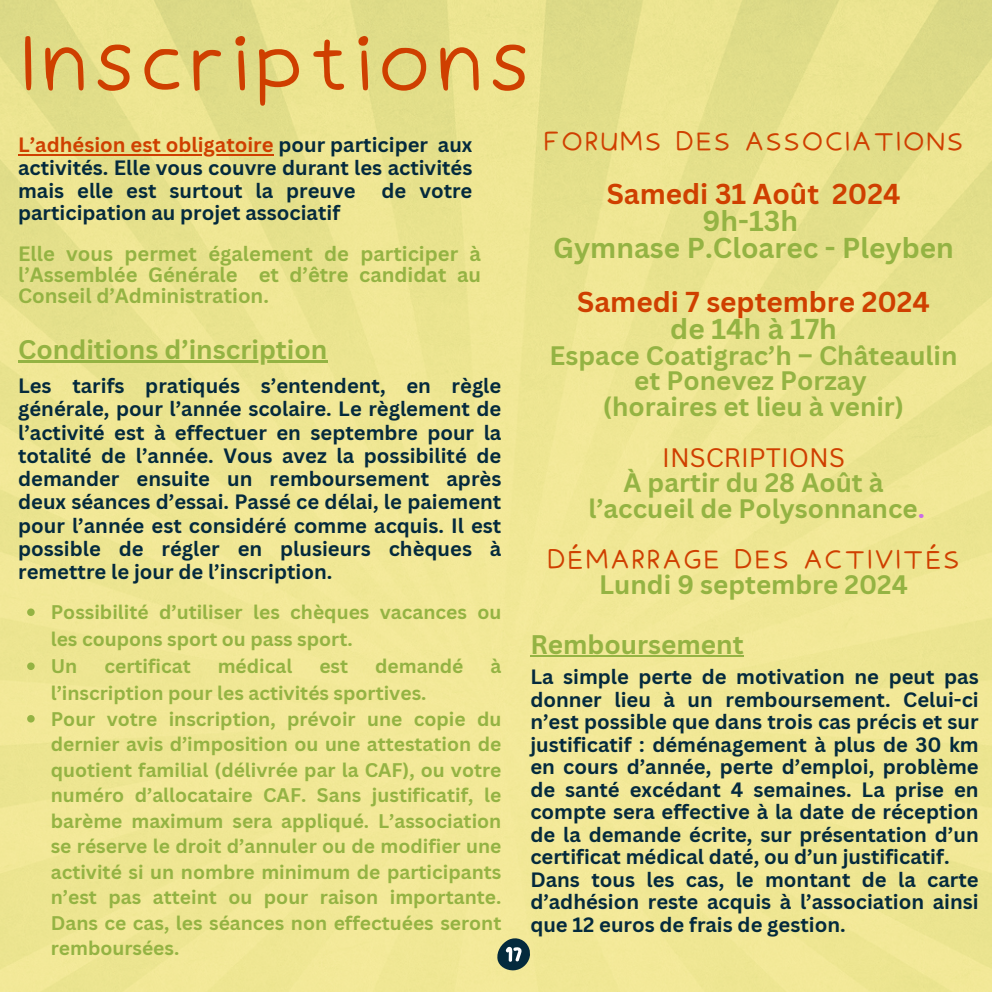
<style>
.page{position:relative;width:992px;height:992px;background:#fff}
.page>*{position:absolute;margin:0;border:0;box-sizing:border-box;transform-origin:0 0}
.t1{font:75px "Irene Florentina";color:#cf3f00}
.t2{font:700 28px/27px "Canva Sans";color:#94b343;text-align:center}
.t3{font:700 28px "Canva Sans";color:#cf3f00}
.t4{font:700 26.2px "Canva Sans";color:#94b343}
.t5{font:700 26px/25.6px "Canva Sans";color:#94b343;text-align:center}
.t6{font:26px "Irene Florentina";color:#cf3f00}
.t7{font:26px "Canva Sans";color:#cf3f00}
.t8{font:700 20.2px/22.4px "Canva Sans";color:#042a3d;text-align:justify}
.t9{font:700 20.2px/21px "Canva Sans";color:#94b343;text-align:justify}
.t10{font:700 19.2px/25.6px "Canva Sans";color:#94b343}
.s1{color:#cf3f00}
.s2{color:#cb6ce6}
</style>
<div class="page">
<img style="left:0;top:0;width:992px;height:991px">
<svg style="left:496px;top:935px;width:34px;height:35px"></svg>
<hr style="left:18px;top:154px;width:255px;height:1px;background:#cf3f00">
<hr style="left:18px;top:360px;width:309px;height:2px;background:#94b343">
<svg style="left:27px;top:608px;width:8px;height:8px"></svg>
<svg style="left:27px;top:662px;width:8px;height:8px"></svg>
<svg style="left:27px;top:715px;width:8px;height:7px"></svg>
<hr style="left:530px;top:655px;width:213px;height:2px;background:#94b343">
<h1 class="t1" style="left:18px;top:17px;width:515px">Inscriptions</h1>
<h5 class="t8" style="left:18px;top:133px;width:456px"><span class="s1">L’adhésion est obligatoire</span> pour participer aux activités. Elle vous couvre durant les activités mais elle est surtout la preuve</h5>
<p class="t6" style="left:543px;top:125px;width:423px">FORUMS DES ASSOCIATIONS</p>
<h2 class="t3" style="left:606px;top:174px;width:295px">Samedi 31 Août 2024</h2>
<h2 class="t2" style="left:553px;top:207px;width:402px">9h-13h<br>Gymnase P.Cloarec - Pleyben</h2>
<h2 class="t3" style="left:577px;top:282px;width:354px">Samedi 7 septembre 2024</h2>
<h2 class="t2" style="left:670px;top:315px;width:168px">de 14h à 17h</h2>
<p class="t5" style="left:549px;top:342px;width:409px">Espace Coatigrac’h – Châteaulin et Ponevez Porzay<br>(horaires et lieu à venir)</p>
<p class="t7" style="left:662px;top:439px;width:184px">INSCRIPTIONS</p>
<p class="t5" style="left:588px;top:469px;width:338px">À partir du 28 Août à l’accueil de Polysonnance<span class="s2">.</span></p>
<p class="t6" style="left:546px;top:543px;width:415px">DÉMARRAGE DES ACTIVITÉS</p>
<p class="t5" style="left:599px;top:571px;width:310px">Lundi 9 septembre 2024</p>
<h5 class="t8" style="left:381px;top:178px;width:92px">de votre</h5>
<h5 class="t8" style="left:18px;top:201px;width:323px">participation au projet associatif</h5>
<h5 class="t9" style="left:18px;top:242px;width:464px">Elle vous permet également de participer à l’Assemblée Générale et d’être candidat au Conseil d’Administration.</h5>
<h3 class="t4" style="left:18px;top:331px;width:311px">Conditions d’inscription</h3>
<h5 class="t8" style="left:18px;top:373px;width:485px;line-height:23.2px">Les tarifs pratiqués s’entendent, en règle générale, pour l’année scolaire. Le règlement de l’activité est à effectuer en septembre pour la totalité de l’année. Vous avez la possibilité de demander ensuite un remboursement après deux séances d’essai. Passé ce délai, le paiement pour l’année est considéré comme acquis. Il est possible de régler en plusieurs chèques à remettre le jour de l’inscription.</h5>
<p class="t10" style="left:51px;top:598px;width:452px;line-height:27px">Possibilité d’utiliser les chèques vacances ou les coupons sport ou pass sport.</p>
<p class="t10" style="left:51px;top:652px;width:28px">Un</p>
<p class="t10" style="left:104px;top:652px;width:88px">certificat</p>
<p class="t10" style="left:218px;top:652px;width:76px">médical</p>
<p class="t10" style="left:319px;top:652px;width:30px">est</p>
<p class="t10" style="left:375px;top:652px;width:90px">demandé</p>
<p class="t10" style="left:490px;top:652px;width:12px">à</p>
<p class="t10" style="left:51px;top:679px;width:377px">l’inscription pour les activités sportives.</p>
<p class="t10" style="left:51px;top:705px;width:452px;text-align:justify">Pour votre inscription, prévoir une copie du dernier avis d’imposition ou une attestation de quotient familial (délivrée par la CAF), ou votre numéro d’allocataire CAF. Sans justificatif, le barème maximum sera appliqué. L’association se réserve le droit d’annuler ou de modifier une activité si un nombre minimum de participants n’est pas atteint ou pour raison importante.<br>Dans ce cas, les séances non effectuées seront remboursées.</p>
<h3 class="t4" style="left:530px;top:626px;width:215px">Remboursement</h3>
<p class="t8" style="left:530px;top:665px;width:450px;text-align:left">La simple perte de motivation ne peut pas donner lieu à un remboursement. Celui-ci n’est possible que dans trois cas précis et sur justificatif : déménagement à plus de 30 km en cours d’année, perte d’emploi, problème de santé excédant 4 semaines. La prise en compte sera effective à la date de réception de la demande écrite, sur présentation d’un certificat médical daté, ou d’un justificatif.<br>Dans tous les cas, le montant de la carte d’adhésion reste acquis à l’association ainsi que 12 euros de frais de gestion.</p>
</div>
